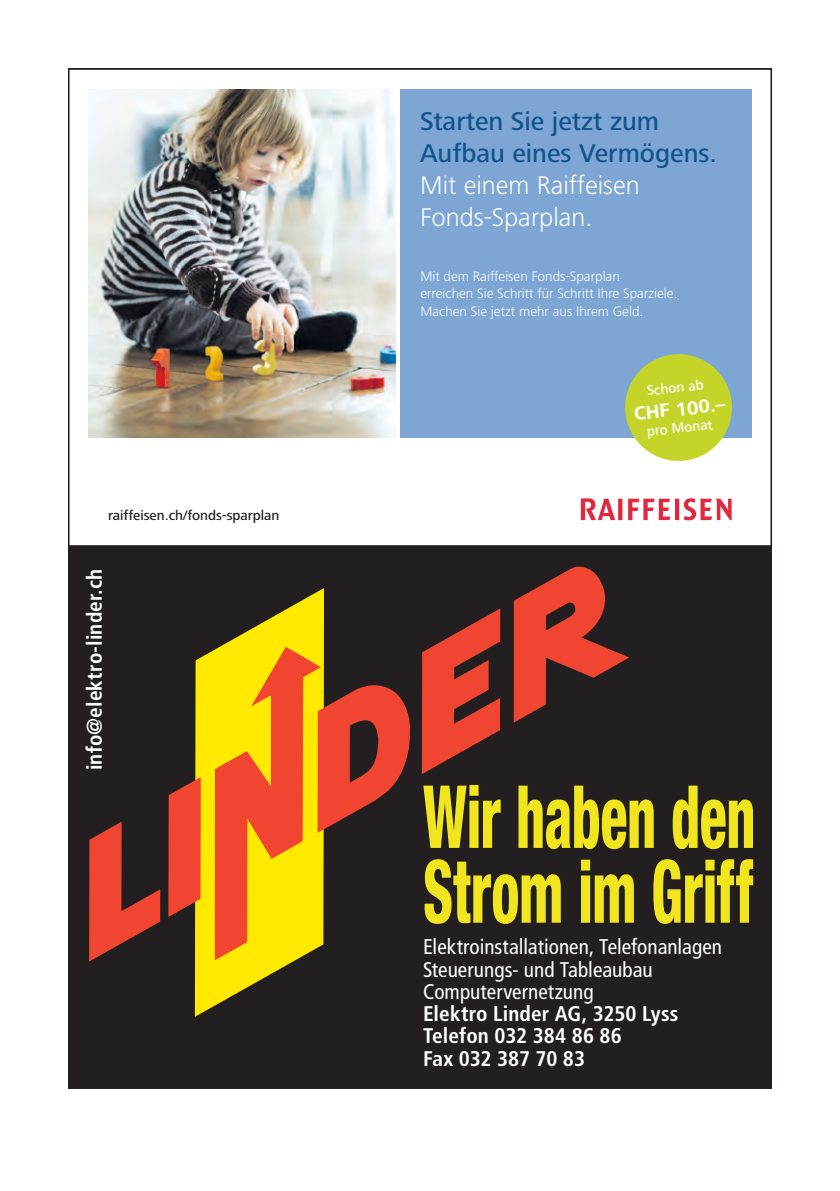
<style>
.page{position:relative;width:840px;height:1191px;background:#fff}
.page>*{position:absolute;margin:0;border:0;box-sizing:border-box;transform-origin:0 0}
.t1{font:800 condensed 87.2px/74.8px "Helvetica Neue LT";letter-spacing:-.005em;color:#f1e520;scale:.65 1}
.t2{font:500 26.6px/31.8px "Frutiger Next LT";color:#12548c}
.t3{font:300 26.6px/31.8px "Frutiger Next LT";color:#fff}
.t4{font:condensed 21.2px/22.2px "Frutiger LT Std";color:#fff}
.t5{font:700 condensed 21.2px/22.2px "Frutiger LT Std";letter-spacing:.005em;color:#fff}
.t6{font:700 19.4px "Frutiger Next LT";color:#fff}
.t7{font:300 14.2px/17.8px "Frutiger Next LT";color:#fff}
.t8{font:500 14.2px "Frutiger Next LT";color:#231f20}
.t9{font:500 14.2px "Frutiger Next LT";color:#fff}
</style>
<div class="page">
<div style="left:69px;top:546px;width:701px;height:542px;background:#231f20"></div>
<svg style="left:195px;top:588px;width:129px;height:428px;fill:#ffe901"></svg>
<svg style="left:513px;top:566px;width:116px;height:156px"></svg>
<svg style="left:421px;top:608px;width:79px;height:166px"></svg>
<svg style="left:215px;top:647px;width:195px;height:313px"></svg>
<svg style="left:168px;top:777px;width:33px;height:140px;background:#d6452d"></svg>
<svg style="left:89px;top:821px;width:71px;height:140px"></svg>
<div style="left:400px;top:89px;width:351px;height:348px;background:#7da6d4"></div>
<img style="left:88px;top:89px;width:307px;height:348px">
<svg style="left:580px;top:498px;width:151px;height:22px"></svg>
<svg style="left:622px;top:354px;width:112px;height:107px"></svg>
<p class="t8" style="left:108px;top:508px;width:173px">raiffeisen.ch/fonds-sparplan</p>
<h3 class="t5" style="left:83px;top:770px;width:203px;rotate:-90deg">info@elektro-linder.ch</h3>
<h2 class="t2" style="left:420px;top:105px;width:298px">Starten Sie jetzt zum<br>Aufbau eines Vermögens.</h2>
<h2 class="t3" style="left:420px;top:169px;width:221px">Mit einem Raiffeisen<br>Fonds-Sparplan.</h2>
<p class="t7" style="left:420px;top:267px;width:258px">Mit dem Raiffeisen Fonds-Sparplan<br>erreichen Sie Schritt für Schritt Ihre Sparziele.<br>Machen Sie jetzt mehr aus Ihrem Geld.</p>
<p class="t9" style="left:645px;top:383px;width:58px;rotate:-6deg">Schon ab</p>
<h3 class="t6" style="left:632px;top:403px;width:93px;rotate:-6deg">CHF 100.–</h3>
<p class="t9" style="left:645px;top:423px;width:67px;rotate:-6deg">pro Monat</p>
<h1 class="t1" style="left:423px;top:778px;width:512px">Wir haben den<br>Strom im Griff</h1>
<h3 class="t4" style="left:423px;top:936px;width:300px">Elektroinstallationen, Telefonanlagen<br>Steuerungs- und Tableaubau<br>Computervernetzung</h3>
<h3 class="t5" style="left:423px;top:1002px;width:257px">Elektro Linder AG, 3250 Lyss<br>Telefon 032 384 86 86<br>Fax 032 387 70 83</h3>
</div>
